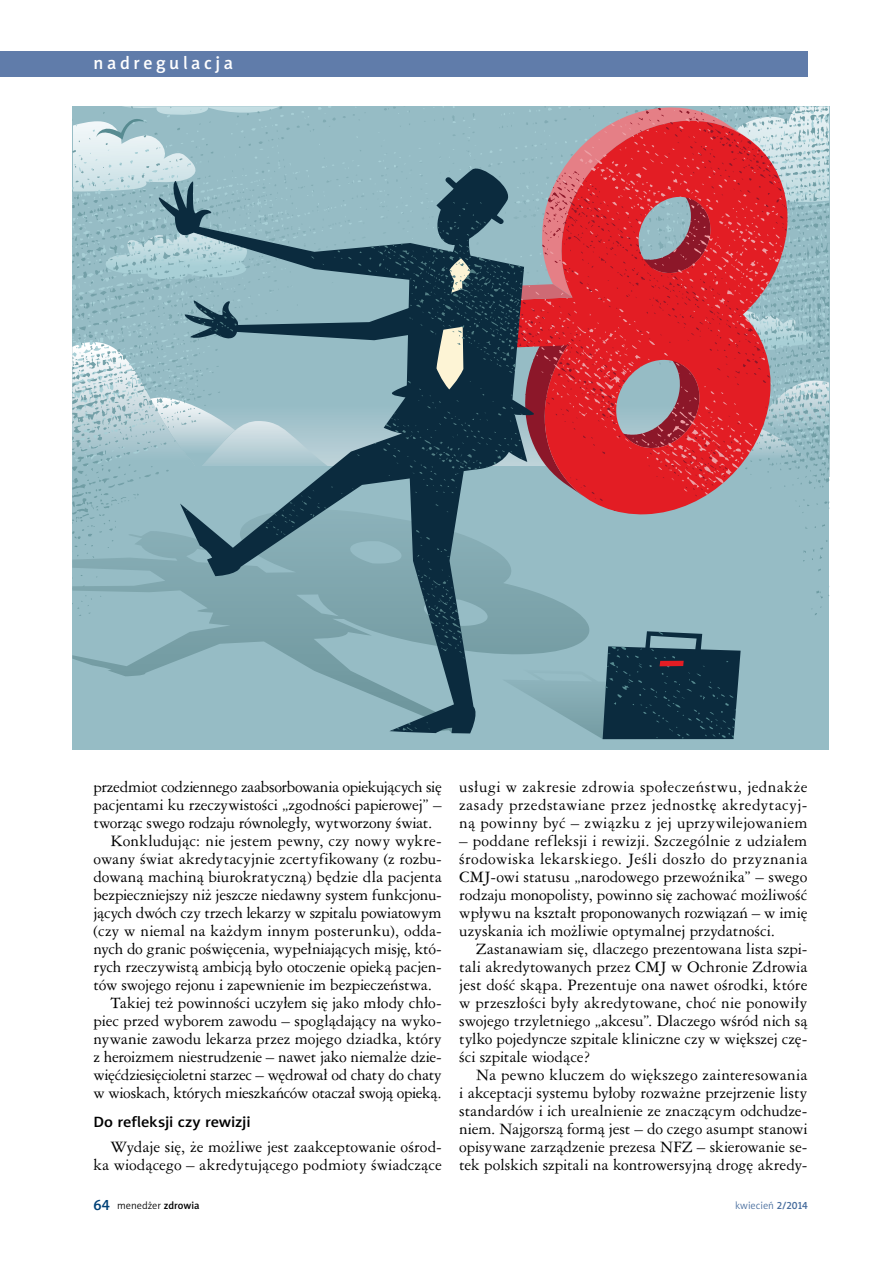
<style>
.page{position:relative;width:893px;height:1263px;background:#fff}
.page>*{position:absolute;margin:0;border:0;box-sizing:border-box;transform-origin:0 0}
.t1{font:18px "Naomi Sans EFN Medium";letter-spacing:.2em;color:#fff}
.t2{font:15px/18px "Ameri Garmnd PL";letter-spacing:-.005em;color:#000;text-align:justify}
.t3{font:15px "Ameri Garmnd PL";letter-spacing:-.025em;color:#000}
.t4{font:15px "Ameri Garmnd PL";letter-spacing:.015em;color:#000}
.t5{font:15px "Naomi Sans EFN Medium";letter-spacing:-.01em;color:#000;scale:1.1 1}
.t6{font:10.5px "Naomi Sans EFN Light";color:#000}
.t7{font:10.5px "Naomi Sans EFN Light";color:#456b9c}
.s1{font-family:"Naomi Sans EFN Medium";font-size:15px;color:#004177}
.s2{font-family:"Naomi Sans EFN Medium"}
</style>
<div class="page">
<div style="left:0;top:51px;width:808px;height:26px;background:#607caa"></div>
<div style="left:72px;top:466px;width:757px;height:283px;background:#96bcc5"></div>
<svg style="left:590px;top:631px;width:151px;height:108px"></svg>
<svg style="left:72px;top:509px;width:518px;height:223px"></svg>
<svg style="left:537px;top:498px;width:165px;height:13px;fill:#e31d24"></svg>
<svg style="left:158px;top:503px;width:379px;height:230px"></svg>
<svg style="left:72px;top:106px;width:757px;height:392px;background:#b5848c"></svg>
<svg style="left:186px;top:202px;width:338px;height:529px"></svg>
<p class="t1" style="left:94px;top:52px;width:141px">nadregulacja</p>
<p class="t3" style="left:94px;top:777px;width:350px">przedmiot codziennego zaabsorbowania opiekujących się</p>
<p class="t2" style="left:94px;top:795px;width:350px">pacjentami ku rzeczywistości „zgodności papierowej” –</p>
<p class="t2" style="left:94px;top:813px;width:340px">tworząc swego rodzaju równoległy, wytworzony świat.</p>
<p class="t2" style="left:111px;top:831px;width:333px">Konkludując: nie jestem pewny, czy nowy wykre-</p>
<p class="t2" style="left:94px;top:849px;width:350px">owany świat akredytacyjnie zcertyfikowany (z rozbu-</p>
<p class="t2" style="left:94px;top:867px;width:350px">dowaną machiną biurokratyczną) będzie dla pacjenta</p>
<p class="t2" style="left:94px;top:885px;width:350px">bezpieczniejszy niż jeszcze niedawny system funkcjonu-</p>
<p class="t2" style="left:94px;top:903px;width:350px">jących dwóch czy trzech lekarzy w szpitalu powiatowym</p>
<p class="t4" style="left:94px;top:921px;width:350px">(czy w niemal na każdym innym posterunku), odda-</p>
<p class="t2" style="left:94px;top:939px;width:350px">nych do granic poświęcenia, wypełniających misję, któ-</p>
<p class="t2" style="left:94px;top:957px;width:350px">rych rzeczywistą ambicją było otoczenie opieką pacjen-</p>
<p class="t2" style="left:94px;top:975px;width:340px">tów swojego rejonu i zapewnienie im bezpieczeństwa.</p>
<p class="t2" style="left:111px;top:993px;width:333px">Takiej też powinności uczyłem się jako młody chło-</p>
<p class="t2" style="left:94px;top:1011px;width:350px">piec przed wyborem zawodu – spoglądający na wyko-</p>
<p class="t2" style="left:94px;top:1029px;width:350px">nywanie zawodu lekarza przez mojego dziadka, który</p>
<p class="t2" style="left:94px;top:1047px;width:350px">z heroizmem niestrudzenie – nawet jako niemalże dzie-</p>
<p class="t2" style="left:94px;top:1065px;width:350px">więćdziesięcioletni starzec – wędrował od chaty do chaty</p>
<p class="t2" style="left:94px;top:1083px;width:350px">w wioskach, których mieszkańców otaczał swoją opieką.</p>
<p class="t5" style="left:94px;top:1113px;width:144px">Do refleksji czy rewizji</p>
<p class="t2" style="left:94px;top:1137px;width:350px;text-align:right">Wydaje się, że możliwe jest zaakceptowanie ośrod&shy;ka wiodącego – akredytującego podmioty świadczące</p>
<p class="t2" style="left:459px;top:777px;width:350px">usługi w zakresie zdrowia społeczeństwu, jednakże zasady przedstawiane przez jednostkę akredytacyj&shy;ną powinny być – związku z jej uprzywilejowaniem</p>
<p class="t2" style="left:459px;top:831px;width:350px">– poddane refleksji i rewizji. Szczególnie z udziałem środowiska lekarskiego. Jeśli doszło do przyznania CMJ-owi statusu „narodowego przewoźnika” – swego rodzaju monopolisty, powinno się zachować możliwość wpływu na kształt proponowanych rozwiązań – w imię uzyskania ich możliwie optymalnej przydatności.</p>
<p class="t2" style="left:459px;top:939px;width:350px;text-indent:17px">Zastanawiam się, dlaczego prezentowana lista szpi&shy;tali akredytowanych przez CMJ w Ochronie Zdrowia jest dość skąpa. Prezentuje ona nawet ośrodki, które w przeszłości były akredytowane, choć nie ponowiły swojego trzyletniego „akcesu”. Dlaczego wśród nich są tylko pojedyncze szpitale kliniczne czy w większej czę&shy;ści szpitale wiodące?</p>
<p class="t2" style="left:459px;top:1065px;width:350px;text-indent:17px">Na pewno kluczem do większego zainteresowania i akceptacji systemu byłoby rozważne przejrzenie listy standardów i ich urealnienie ze znaczącym odchudze&shy;niem. Najgorszą formą jest – do czego asumpt stanowi opisywane zarządzenie prezesa NFZ – skierowanie se&shy;tek polskich szpitali na kontrowersyjną drogę akredy-</p>
<p class="t6" style="left:94px;top:1199px;width:108px"><span class="s1">64</span> menedżer <span class="s2">zdrowia</span></p>
<p class="t7" style="left:735px;top:1199px;width:74px">kwiecień <span class="s2">2/2014</span></p>
</div>
